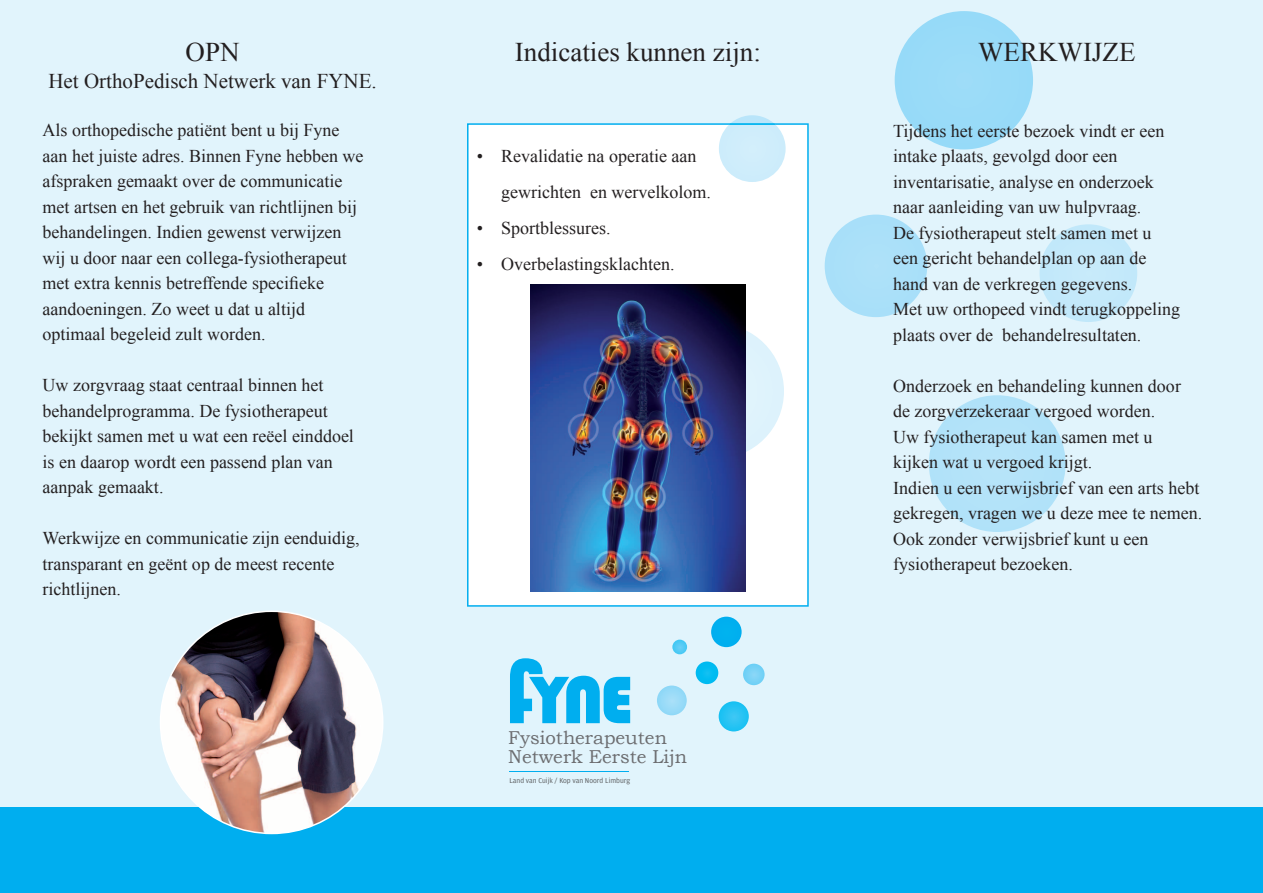
<style>
.page{position:relative;width:1263px;height:893px;background:#e1f4fc}
.page>*{position:absolute;margin:0;border:0;box-sizing:border-box;transform-origin:0 0}
.t1{font:27px "Times New Roman";color:#231f20}
.t2{font:21px "Times New Roman";color:#231f20}
.t3{font:18.6px/18.6px "Bookman Old Style";color:#6c6d70}
.t4{font:18px/25.5px "Times New Roman";color:#231f20}
.t5{font:7.5px "Amplitude";color:#57585a}
</style>
<div class="page">
<div style="left:467px;top:123px;width:342px;height:484px;background:#fff"></div>
<div style="left:0;top:808px;width:1263px;height:85px;background:#00aeef"></div>
<img style="left:161px;top:611px;width:222px;height:222px;border-radius:111px">
<svg style="left:895px;top:80px;width:80px;height:69px"></svg>
<svg style="left:719px;top:115px;width:57px;height:28px"></svg>
<div style="left:649px;top:324px;width:135px;height:135px;background:#def3fc;border-radius:68px"></div>
<div style="left:825px;top:215px;width:102px;height:102px;background:#aae0f9;border-radius:51px"></div>
<div style="left:1039px;top:224px;width:98px;height:98px;background:#c3e9fa;border-radius:49px"></div>
<div style="left:929px;top:395px;width:136px;height:137px;background:#b2e2f9;border-radius:68px"></div>
<svg style="left:510px;top:658px;width:120px;height:65px"></svg>
<hr style="left:509px;top:771px;width:120px;height:1px;background:#00aeef">
<div style="left:711px;top:617px;width:31px;height:30px;background:#00b0ef;border-radius:15px"></div>
<svg style="left:672px;top:640px;width:15px;height:14px"></svg>
<svg style="left:657px;top:685px;width:30px;height:30px"></svg>
<svg style="left:696px;top:661px;width:22px;height:23px"></svg>
<svg style="left:743px;top:664px;width:22px;height:21px"></svg>
<svg style="left:719px;top:701px;width:30px;height:30px"></svg>
<img style="left:530px;top:285px;width:215px;height:306px">
<h1 class="t1" style="left:186px;top:34px;width:56px">OPN</h1>
<p class="t2" style="left:48px;top:67px;width:330px">Het OrthoPedisch Netwerk van FYNE.</p>
<p class="t4" style="left:43px;top:117px;width:322px">Als orthopedische patiënt bent u bij Fyne aan het juiste adres. Binnen Fyne hebben we afspraken gemaakt over de communicatie met artsen en het gebruik van richtlijnen bij behandelingen. Indien gewenst verwijzen wij u door naar een collega-fysiotherapeut met extra kennis betreffende specifieke aandoeningen. Zo weet u dat u altijd optimaal begeleid zult worden.</p>
<p class="t4" style="left:43px;top:372px;width:313px">Uw zorgvraag staat centraal binnen het behandelprogramma. De fysiotherapeut bekijkt samen met u wat een reëel einddoel is en daarop wordt een passend plan van aanpak gemaakt.</p>
<p class="t4" style="left:43px;top:525px;width:318px">Werkwijze en communicatie zijn eenduidig, transparant en geënt op de meest recente richtlijnen.</p>
<h1 class="t1" style="left:515px;top:34px;width:247px">Indicaties kunnen zijn:</h1>
<p class="t4" style="left:501px;top:137px;width:211px;line-height:36px;text-indent:-24px">• Revalidatie na operatie aan gewrichten en wervelkolom.</p>
<p class="t4" style="left:477px;top:215px;width:135px">• Sportblessures.</p>
<p class="t4" style="left:477px;top:251px;width:199px">• Overbelastingsklachten.</p>
<p class="t3" style="left:508px;top:729px;width:180px">Fysiotherapeuten<br>Netwerk Eerste Lijn</p>
<p class="t5" style="left:509px;top:777px;width:122px">Land van Cuijk / Kop van Noord Limburg</p>
<h1 class="t1" style="left:978px;top:34px;width:159px">WERKWIJZE</h1>
<p class="t4" style="left:893px;top:118px;width:288px">Tijdens het eerste bezoek vindt er een intake plaats, gevolgd door een inventarisatie, analyse en onderzoek naar aanleiding van uw hulpvraag.<br>De fysiotherapeut stelt samen met u een gericht behandelplan op aan de hand van de verkregen gegevens.<br>Met uw orthopeed vindt terugkoppeling plaats over de behandelresultaten.</p>
<p class="t4" style="left:893px;top:373px;width:311px">Onderzoek en behandeling kunnen door de zorgverzekeraar vergoed worden.<br>Uw fysiotherapeut kan samen met u<br>kijken wat u vergoed krijgt.<br>Indien u een verwijsbrief van een arts hebt gekregen, vragen we u deze mee te nemen.<br>Ook zonder verwijsbrief kunt u een fysiotherapeut bezoeken.</p>
</div>
